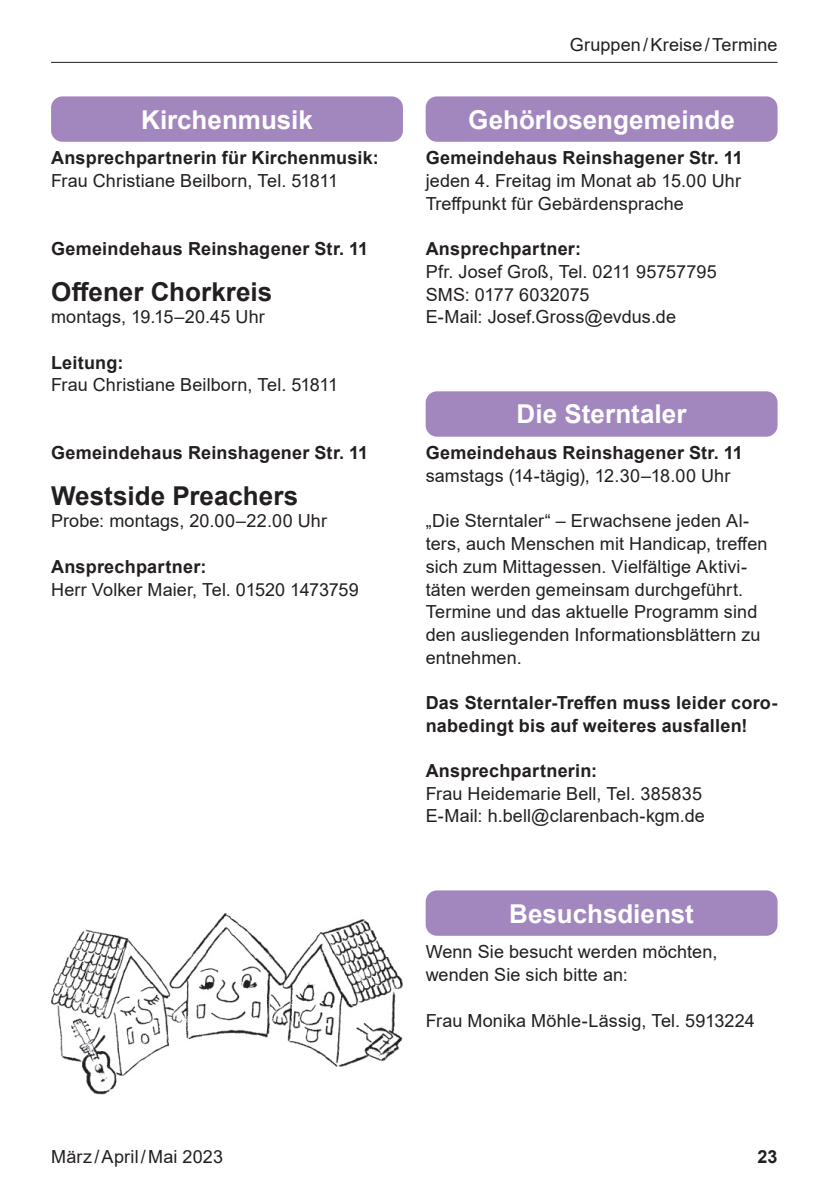
<style>
.page{position:relative;width:840px;height:1191px;background:#fff}
.page>*{position:absolute;margin:0;border:0;box-sizing:border-box;transform-origin:0 0}
.t1{font:700 26px "Arial";color:#fff}
.t2{font:700 26px "Arial";color:#231f20}
.t3{font:18px/22.6px "Arial";letter-spacing:.005em;color:#231f20}
.t4{font:700 18px/22.6px "Arial";letter-spacing:.015em;color:#231f20}
</style>
<div class="page">
<hr style="left:51px;top:62px;width:726px;height:1px;background:#231f20">
<div style="left:425px;top:96px;width:352px;height:46px;background:#a286be;border-radius:11px"></div>
<div style="left:425px;top:391px;width:352px;height:46px;background:#a286be;border-radius:11px"></div>
<div style="left:425px;top:890px;width:352px;height:45px;background:#a286be;border-radius:11px"></div>
<div style="left:51px;top:96px;width:352px;height:46px;background:#a286be;border-radius:11px"></div>
<img style="left:51px;top:913px;width:352px;height:181px">
<h1 class="t1" style="left:141px;top:101px;width:173px">Kirchenmusik</h1>
<p class="t4" style="left:51px;top:147px;width:329px">Ansprechpartnerin für Kirchenmusik:</p>
<p class="t3" style="left:51px;top:169px;width:288px">Frau Christiane Beilborn, Tel. 51811</p>
<p class="t4" style="left:51px;top:238px;width:318px">Gemeindehaus Reinshagener Str. 11</p>
<h1 class="t2" style="left:51px;top:273px;width:222px">Offener Chorkreis</h1>
<p class="t3" style="left:51px;top:305px;width:215px">montags, 19.15–20.45 Uhr</p>
<p class="t4" style="left:51px;top:351px;width:74px">Leitung:</p>
<p class="t3" style="left:51px;top:373px;width:288px">Frau Christiane Beilborn, Tel. 51811</p>
<p class="t4" style="left:51px;top:442px;width:318px">Gemeindehaus Reinshagener Str. 11</p>
<h1 class="t2" style="left:51px;top:477px;width:248px">Westside Preachers</h1>
<p class="t3" style="left:51px;top:510px;width:277px">Probe: montags, 20.00–22.00 Uhr</p>
<p class="t4" style="left:51px;top:555px;width:157px">Ansprechpartner:</p>
<p class="t3" style="left:51px;top:578px;width:309px">Herr Volker Maier, Tel. 01520 1473759</p>
<p class="t3" style="left:569px;top:33px;width:209px">Gruppen/Kreise/Termine</p>
<h1 class="t1" style="left:468px;top:101px;width:268px">Gehörlosengemeinde</h1>
<p class="t4" style="left:425px;top:147px;width:318px">Gemeindehaus Reinshagener Str. 11</p>
<p class="t3" style="left:425px;top:169px;width:317px">jeden 4. Freitag im Monat ab 15.00 Uhr<br>Treffpunkt für Gebärdensprache</p>
<p class="t4" style="left:425px;top:238px;width:157px">Ansprechpartner:</p>
<p class="t3" style="left:425px;top:260px;width:292px">Pfr. Josef Groß, Tel. 0211 95757795<br>SMS: 0177 6032075<br>E-Mail: Josef.Gross@evdus.de</p>
<h1 class="t1" style="left:516px;top:396px;width:171px">Die Sterntaler</h1>
<p class="t4" style="left:425px;top:442px;width:318px">Gemeindehaus Reinshagener Str. 11</p>
<p class="t3" style="left:425px;top:464px;width:306px">samstags (14-tägig), 12.30–18.00 Uhr</p>
<p class="t3" style="left:425px;top:510px;width:343px">„Die Sterntaler“ – Erwachsene jeden Al&shy;ters, auch Menschen mit Handicap, treffen sich zum Mittagessen. Vielfältige Aktivi&shy;täten werden gemeinsam durchgeführt.<br>Termine und das aktuelle Programm sind den ausliegenden Informationsblättern zu entnehmen.</p>
<p class="t4" style="left:425px;top:691px;width:353px">Das Sterntaler-Treffen muss leider coro&shy;nabedingt bis auf weiteres ausfallen!</p>
<p class="t4" style="left:425px;top:759px;width:173px">Ansprechpartnerin:</p>
<p class="t3" style="left:425px;top:782px;width:280px">Frau Heidemarie Bell, Tel. 385835<br>E-Mail: h.bell@clarenbach-kgm.de</p>
<h1 class="t1" style="left:509px;top:895px;width:186px">Besuchsdienst</h1>
<p class="t3" style="left:425px;top:940px;width:293px">Wenn Sie besucht werden möchten, wenden Sie sich bitte an:</p>
<p class="t3" style="left:425px;top:1008px;width:330px">Frau Monika Möhle-Lässig, Tel. 5913224</p>
<p class="t3" style="left:51px;top:1144px;width:173px">März/April/Mai 2023</p>
<p class="t4" style="left:757px;top:1145px;width:22px">23</p>
</div>
